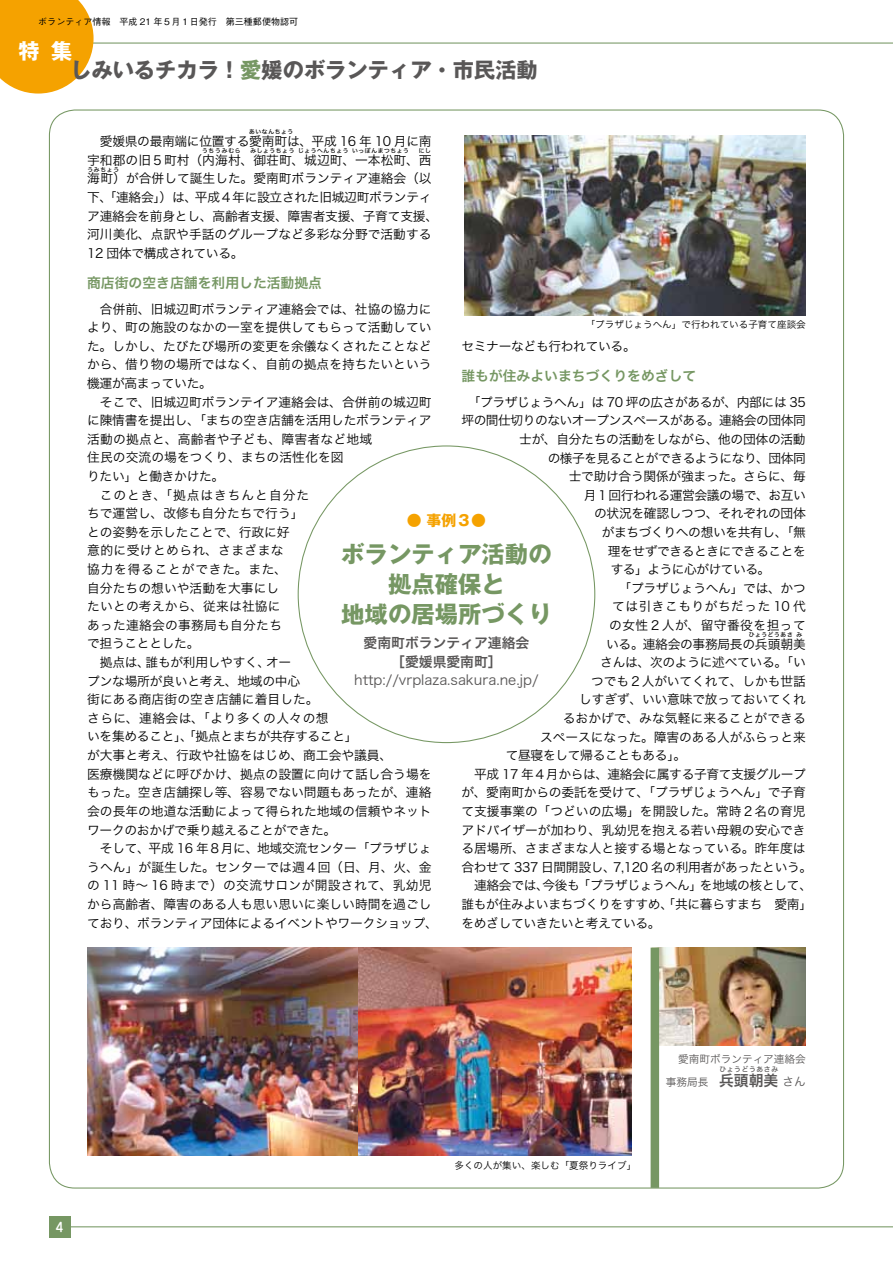
<style>
.page{position:relative;width:893px;height:1263px;background:#fff}
.page>*{position:absolute;margin:0;border:0;box-sizing:border-box;transform-origin:0 0}
.t1{font:700 23.4px/29.7px "Gothic MB101 Pro";color:#769763;text-align:center}
.t2{font:700 21.3px/19.2px "Gothic MB101 Pro";color:#595757}
.t3{font:700 14.85px "Gothic MB101 Pro";color:#f5a200}
.t4{font:14.85px "Hira Kaku Pro W6";color:#595757}
.t5{font:13.8px "Hira Kaku Pro W6";color:#769763}
.t6{font:13.8px "Hira Kaku Pro W3";color:#595757}
.t7{font:13.8px/18.1px "Hira Kaku Pro W6";color:#595757;text-align:center}
.t8{font:12.75px/18.6px "Hira Kaku Pro W3";letter-spacing:-.015em;color:#000}
.t9{font:12.75px "Hira Kaku Pro W3";letter-spacing:.005em;color:#000}
.t10{font:12.75px "Hira Kaku Pro W3";letter-spacing:.035em;color:#000}
.t11{font:12.75px "Hira Kaku Pro W3";letter-spacing:-.035em;color:#000}
.t12{font:12.75px "Hira Kaku Pro W3";letter-spacing:.02em;color:#000}
.t13{font:12.75px "Hira Kaku Pro W3";letter-spacing:-.04em;color:#000}
.t14{font:12.75px "Hira Kaku Pro W3";letter-spacing:.025em;color:#000}
.t15{font:12.75px "Hira Kaku Pro W3";letter-spacing:.01em;color:#000}
.t16{font:12.75px "Hira Kaku Pro W3";letter-spacing:.075em;color:#000}
.t17{font:12.75px "Hira Kaku Pro W3";letter-spacing:.06em;color:#000}
.t18{font:12.75px "Hira Kaku Pro W3";letter-spacing:.015em;color:#000}
.t19{font:500 12.75px "Jun 34 Pro";color:#fff}
.t20{font:10.65px/23px "Hira Kaku Pro W3";color:#595757}
.t21{font:9.6px "Hira Kaku Pro W3";color:#000}
.t22{font:500 9px "Gothic BBB Pro";color:#000}
.t23{font:7.5px "Hira Kaku Pro W6";color:#595757}
.t24{font:6.45px "Hira Kaku Pro W3";color:#000}
.s1{color:#fff}
.s2{color:#769763}
.s3{font-family:"Hira Kaku Pro W6";font-size:14.85px}
.s4{font-family:"Hira Kaku Pro W3";font-size:11.7px}
</style>
<div class="page">
<hr style="left:66px;top:1226px;width:827px;height:1px;background:#769763">
<div style="left:49px;top:1216px;width:21px;height:21px;background:#769763"></div>
<hr style="left:0;top:43px;width:893px;height:1px;background:#769763">
<img style="left:465px;top:135px;width:341px;height:180px">
<svg style="left:0;top:0;width:94px;height:94px;background:#f6ad1e"></svg>
<img style="left:87px;top:947px;width:271px;height:209px">
<img style="left:358px;top:947px;width:273px;height:209px">
<img style="left:659px;top:947px;width:147px;height:98px">
<div style="left:651px;top:947px;width:8px;height:241px;background:#769763"></div>
<p class="t22" style="left:38px;top:14px;width:261px">ボランティア情報　平成 21 年５月１日発行　第三種郵便物認可</p>
<h2 class="t2" style="left:49px;top:39px;width:490px;text-indent:-30px"><span class="s1">特 集<br></span>　しみいるチカラ！<span class="s2">愛</span>媛のボランティア・市民活動</h2>
<p class="t24" style="left:249px;top:126px;width:46px">あいなんちょう</p>
<p class="t9" style="left:87px;top:149px;width:346px">宇和郡の旧５町村（内海村、御荘町、城辺町、一本松町、西</p>
<p class="t8" style="left:100px;top:131px;width:333px">愛媛県の最南端に位置する愛南町は、平成 16 年 10 月に南</p>
<p class="t24" style="left:202px;top:145px;width:41px">うちうみむら</p>
<p class="t24" style="left:250px;top:145px;width:46px">みしょうちょう</p>
<p class="t24" style="left:298px;top:145px;width:53px">じょうへんちょう</p>
<p class="t24" style="left:352px;top:145px;width:59px">いっぽんまつちょう</p>
<p class="t24" style="left:418px;top:145px;width:14px">にし</p>
<p class="t8" style="left:87px;top:168px;width:346px">海町）が合併して誕生した。愛南町ボランティア連絡会（以</p>
<p class="t24" style="left:87px;top:164px;width:34px">うみちょう</p>
<p class="t8" style="left:87px;top:187px;width:352px">下、「連絡会」）は、平成４年に設立された旧城辺町ボランティア連絡会を前身とし、高齢者支援、障害者支援、子育て支援、河川美化、点訳や手話のグループなど多彩な分野で活動する<br>12 団体で構成されている。</p>
<p class="t5" style="left:87px;top:271px;width:236px">商店街の空き店舗を利用した活動拠点</p>
<p class="t8" style="left:87px;top:299px;width:346px;text-align:justify;text-indent:13px">合併前、旧城辺町ボランティア連絡会では、社協の協力により、町の施設のなかの一室を提供してもらって活動していた。しかし、たびたび場所の変更を余儀なくされたことなどから、借り物の場所ではなく、自前の拠点を持ちたいという機運が高まっていた。</p>
<p class="t8" style="left:100px;top:392px;width:333px">そこで、旧城辺町ボランテイア連絡会は、合併前の城辺町</p>
<p class="t8" style="left:87px;top:410px;width:346px">に陳情書を提出し、「まちの空き店舗を活用したボランティア</p>
<p class="t12" style="left:87px;top:428px;width:287px">活動の拠点と、高齢者や子ども、障害者など地域</p>
<p class="t9" style="left:87px;top:446px;width:258px">住民の交流の場をつくり、まちの活性化を図</p>
<p class="t8" style="left:87px;top:466px;width:139px">りたい」と働きかけた。</p>
<p class="t16" style="left:100px;top:483px;width:211px">このとき、「拠点はきちんと自分た</p>
<p class="t8" style="left:87px;top:503px;width:218px">ちで運営し、改修も自分たちで行う」</p>
<p class="t8" style="left:87px;top:522px;width:204px">との姿勢を示したことで、行政に好</p>
<p class="t10" style="left:87px;top:539px;width:198px">意的に受けとめられ、さまざまな</p>
<p class="t17" style="left:87px;top:558px;width:201px">協力を得ることができた。また、</p>
<p class="t9" style="left:87px;top:576px;width:194px">自分たちの想いや活動を大事にし</p>
<p class="t18" style="left:87px;top:595px;width:195px">たいとの考えから、従来は社協に</p>
<p class="t12" style="left:87px;top:614px;width:196px">あった連絡会の事務局も自分たち</p>
<p class="t8" style="left:87px;top:633px;width:114px">で担うこととした。</p>
<p class="t8" style="left:100px;top:652px;width:193px">拠点は、誰もが利用しやすく、オー</p>
<p class="t8" style="left:87px;top:671px;width:214px">プンな場所が良いと考え、地域の中心</p>
<p class="t15" style="left:87px;top:688px;width:233px">街にある商店街の空き店舗に着目した。</p>
<p class="t10" style="left:87px;top:707px;width:243px">さらに、連絡会は、「より多くの人々の想</p>
<p class="t8" style="left:87px;top:726px;width:272px">いを集めること」、「拠点とまちが共存すること」</p>
<p class="t8" style="left:87px;top:745px;width:306px">が大事と考え、行政や社協をはじめ、商工会や議員、</p>
<p class="t8" style="left:87px;top:764px;width:346px">医療機関などに呼びかけ、拠点の設置に向けて話し合う場を</p>
<p class="t9" style="left:87px;top:781px;width:346px">もった。空き店舗探し等、容易でない問題もあったが、連絡</p>
<p class="t8" style="left:87px;top:801px;width:346px">会の長年の地道な活動によって得られた地域の信頼やネット</p>
<p class="t8" style="left:87px;top:819px;width:251px">ワークのおかげで乗り越えることができた。</p>
<p class="t8" style="left:100px;top:838px;width:333px">そして、平成 16 年８月に、地域交流センター「プラザじょ</p>
<p class="t9" style="left:87px;top:855px;width:346px">うへん」が誕生した。センターでは週４回（日、月、火、金</p>
<p class="t14" style="left:87px;top:874px;width:346px">の 11 時～ 16 時まで）の交流サロンが開設されて、乳幼児</p>
<p class="t8" style="left:87px;top:894px;width:346px">から高齢者、障害のある人も思い思いに楽しい時間を過ごし</p>
<p class="t8" style="left:87px;top:912px;width:352px">ており、ボランティア団体によるイベントやワークショップ、</p>
<p class="t21" style="left:586px;top:316px;width:222px">「プラザじょうへん」で行われている子育て座談会</p>
<p class="t8" style="left:461px;top:336px;width:176px">セミナーなども行われている。</p>
<p class="t5" style="left:461px;top:364px;width:236px">誰もが住みよいまちづくりをめざして</p>
<p class="t8" style="left:468px;top:392px;width:339px">「プラザじょうへん」は 70 坪の広さがあるが、内部には 35</p>
<p class="t11" style="left:461px;top:409px;width:346px">坪の間仕切りのないオープンスペースがある。連絡会の団体同</p>
<p class="t8" style="left:519px;top:429px;width:288px">士が、自分たちの活動をしながら、他の団体の活動</p>
<p class="t13" style="left:548px;top:446px;width:260px">の様子を見ることができるようになり、団体同</p>
<p class="t8" style="left:569px;top:466px;width:239px">士で助け合う関係が強まった。さらに、毎</p>
<p class="t11" style="left:584px;top:484px;width:224px">月１回行われる運営会議の場で、お互い</p>
<p class="t8" style="left:594px;top:503px;width:213px">の状況を確認しつつ、それぞれの団体</p>
<p class="t8" style="left:602px;top:522px;width:206px">がまちづくりへの想いを共有し、「無</p>
<p class="t8" style="left:608px;top:540px;width:200px">理をせずできるときにできることを</p>
<p class="t13" style="left:611px;top:558px;width:161px">する」ように心がけている。</p>
<p class="t8" style="left:619px;top:578px;width:189px">「プラザじょうへん」では、かつ</p>
<p class="t10" style="left:612px;top:595px;width:195px">ては引きこもりがちだった 10 代</p>
<p class="t10" style="left:609px;top:614px;width:198px">の女性２人が、留守番役を担って</p>
<p class="t8" style="left:606px;top:633px;width:201px">いる。連絡会の事務局長の兵頭朝美</p>
<p class="t3" style="left:407px;top:508px;width:81px">● 事例３●</p>
<h1 class="t1" style="left:341px;top:537px;width:212px">ボランティア活動の拠点確保と<br>地域の居場所づくり</h1>
<p class="t7" style="left:364px;top:634px;width:167px">愛南町ボランティア連絡会［愛媛県愛南町］</p>
<p class="t6" style="left:354px;top:667px;width:186px">http://vrplaza.sakura.ne.jp/</p>
<p class="t24" style="left:748px;top:628px;width:46px">ひょうどうあさ</p>
<p class="t24" style="left:796px;top:628px;width:8px">み</p>
<p class="t8" style="left:600px;top:652px;width:207px">さんは、次のように述べている。「い</p>
<p class="t8" style="left:591px;top:671px;width:216px">つでも２人がいてくれて、しかも世話</p>
<p class="t8" style="left:579px;top:689px;width:228px">しすぎず、いい意味で放っておいてくれ</p>
<p class="t9" style="left:563px;top:707px;width:245px">るおかげで、みな気軽に来ることができる</p>
<p class="t8" style="left:540px;top:726px;width:267px">スペースになった。障害のある人がふらっと来</p>
<p class="t8" style="left:506px;top:745px;width:182px">て昼寝をして帰ることもある」。</p>
<p class="t8" style="left:474px;top:764px;width:333px">平成 17 年４月からは、連絡会に属する子育て支援グループ</p>
<p class="t8" style="left:461px;top:782px;width:346px">が、愛南町からの委託を受けて、「プラザじょうへん」で子育</p>
<p class="t8" style="left:461px;top:801px;width:346px">て支援事業の「つどいの広場」を開設した。常時２名の育児</p>
<p class="t8" style="left:461px;top:819px;width:346px">アドバイザーが加わり、乳幼児を抱える若い母親の安心でき</p>
<p class="t8" style="left:461px;top:838px;width:346px">る居場所、さまざまな人と接する場となっている。昨年度は</p>
<p class="t8" style="left:461px;top:857px;width:352px">合わせて 337 日間開設し、7,120 名の利用者があったという。</p>
<p class="t8" style="left:474px;top:875px;width:340px">連絡会では、今後も「プラザじょうへん」を地域の核として、</p>
<p class="t8" style="left:461px;top:894px;width:352px">誰もが住みよいまちづくりをすすめ、「共に暮らすまち　愛南」</p>
<p class="t8" style="left:461px;top:912px;width:201px">をめざしていきたいと考えている。</p>
<p class="t19" style="left:56px;top:1217px;width:10px">4</p>
<p class="t21" style="left:454px;top:1156px;width:183px">多くの人が集い、楽しむ「夏祭りライブ」</p>
<p class="t20" style="left:666px;top:1047px;width:141px;text-indent:12px">愛南町ボランティア連絡会事務局長　<span class="s3">兵</span></p>
<p class="t23" style="left:719px;top:1062px;width:61px">ひょうどうあさみ</p>
<p class="t4" style="left:734px;top:1067px;width:73px">頭朝美<span class="s4">さん</span></p>
</div>
